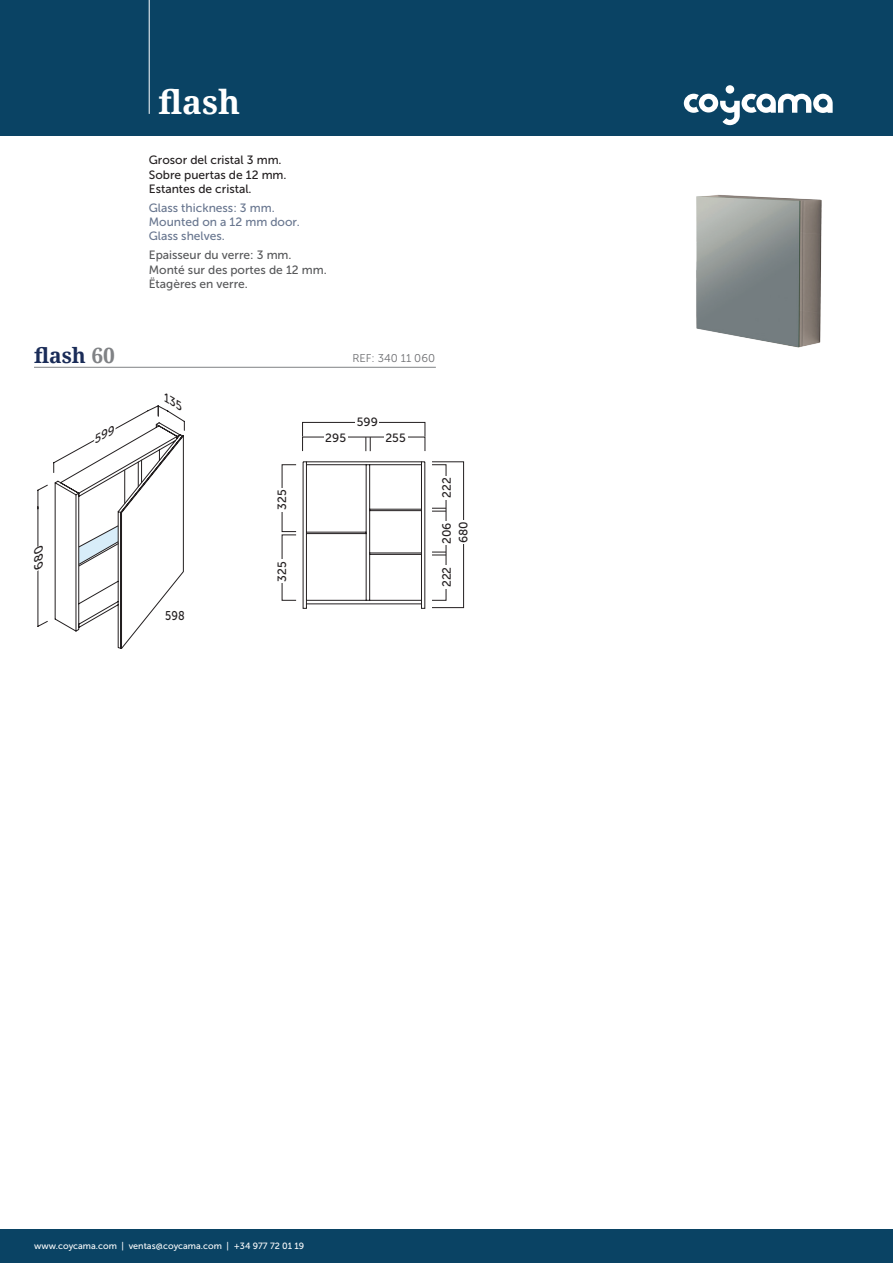
<style>
.page{position:relative;width:893px;height:1263px;background:#fff}
.page>*{position:absolute;margin:0;border:0;box-sizing:border-box;transform-origin:0 0}
.t1{font:700 33px "Noto Serif";color:#fff}
.Subtitulo{font:700 21px "Noto Serif";color:#1a2c58}
.Prix_referencia{font:12.75px "Museo Sans 500";color:#231f20;scale:.86 1}
.Prix_referencia-2{font:12px/14.4px "Museo Sans 500";color:#231f20}
.t2{font:12px/14.4px "Museo Sans 500";color:#57585a}
.t3{font:12px/14.4px "Museo Sans 500";color:#68768f}
.Prix_referencia-3{font:italic 12px "Museo Sans 500";color:#231f20;scale:1.1 1}
.Idioma_FR_Icono{font:11.25px "Museo Sans 300";color:#6c6d70}
.t4{font:9px "Museo Sans 500";color:#fff}
.s1{color:#808285}
</style>
<div class="page">
<div style="left:0;top:0;width:893px;height:136px;background:#0a4364"></div>
<div style="left:726px;top:85px;width:8px;height:9px;background:#fff;border-radius:50%"></div>
<svg style="left:684px;top:94px;width:149px;height:31px"></svg>
<hr style="left:149px;top:0;width:1px;height:114px;background:#fff">
<div style="left:0;top:1229px;width:893px;height:34px;background:#0a4364"></div>
<hr style="left:34px;top:367px;width:402px;height:1px;background:#808285">
<img style="left:696px;top:194px;width:126px;height:154px">
<hr style="left:303px;top:461px;width:122px;height:1px;background:#231f20">
<div style="left:303px;top:461px;width:4px;height:148px;border:1px solid #231f20"></div>
<div style="left:421px;top:461px;width:4px;height:148px;border:1px solid #231f20"></div>
<hr style="left:369px;top:465px;width:1px;height:135px;background:#231f20">
<hr style="left:306px;top:464px;width:115px;height:1px;background:#231f20">
<hr style="left:370px;top:510px;width:51px;height:1px;background:#231f20">
<hr style="left:370px;top:554px;width:51px;height:1px;background:#231f20">
<hr style="left:306px;top:600px;width:115px;height:1px;background:#231f20">
<hr style="left:306px;top:532px;width:60px;height:1px;background:#231f20">
<hr style="left:366px;top:465px;width:1px;height:135px;background:#231f20">
<hr style="left:306px;top:603px;width:115px;height:1px;background:#231f20">
<hr style="left:306px;top:533px;width:60px;height:1px;background:#231f20">
<hr style="left:370px;top:509px;width:51px;height:1px;background:#231f20">
<hr style="left:370px;top:552px;width:51px;height:1px;background:#231f20">
<div style="left:302px;top:422px;width:123px;height:15px;border:1px solid #231f20"></div>
<svg style="left:365px;top:437px;width:6px;height:14px"></svg>
<div style="left:432px;top:461px;width:32px;height:147px;border:1px solid #231f20"></div>
<svg style="left:432px;top:552px;width:14px;height:4px"></svg>
<svg style="left:432px;top:508px;width:14px;height:4px"></svg>
<div style="left:355px;top:417px;width:24px;height:10px;background:#fff"></div>
<div style="left:458px;top:520px;width:10px;height:24px;background:#fff"></div>
<div style="left:324px;top:432px;width:23px;height:10px;background:#fff"></div>
<div style="left:384px;top:432px;width:23px;height:10px;background:#fff"></div>
<svg style="left:37px;top:405px;width:148px;height:244px"></svg>
<h1 class="t1" style="left:159px;top:79px;width:83px">flash</h1>
<p class="Prix_referencia-2" style="left:149px;top:153px;width:139px">Grosor del cristal 3 mm.<br>Sobre puertas de 12 mm.<br>Estantes de cristal.</p>
<p class="t3" style="left:149px;top:200px;width:152px">Glass thickness: 3 mm.<br>Mounted on a 12 mm door.<br>Glass shelves.</p>
<p class="t2" style="left:149px;top:248px;width:179px">Epaisseur du verre: 3 mm.<br>Monté sur des portes de 12 mm.<br>Ëtagères en verre.</p>
<p class="Subtitulo" style="left:34px;top:340px;width:82px">flash <span class="s1">60</span></p>
<p class="Idioma_FR_Icono" style="left:352px;top:352px;width:84px">REF: 340 11 060</p>
<p class="Prix_referencia-3" style="left:32px;top:568px;width:29px;rotate:-90deg">680</p>
<p class="Prix_referencia" style="left:165px;top:608px;width:24px">598</p>
<p class="Prix_referencia-2" style="left:275px;top:510px;width:22px;rotate:-90deg">325</p>
<p class="Prix_referencia-2" style="left:275px;top:581px;width:22px;rotate:-90deg">325</p>
<p class="Prix_referencia-2" style="left:357px;top:415px;width:23px">599</p>
<p class="Prix_referencia-2" style="left:325px;top:430px;width:22px">295</p>
<p class="Prix_referencia-2" style="left:385px;top:430px;width:22px">255</p>
<p class="Prix_referencia-2" style="left:440px;top:498px;width:22px;rotate:-90deg">222</p>
<p class="Prix_referencia-2" style="left:440px;top:544px;width:23px;rotate:-90deg">206</p>
<p class="Prix_referencia-2" style="left:440px;top:587px;width:22px;rotate:-90deg">222</p>
<p class="Prix_referencia-2" style="left:456px;top:543px;width:23px;rotate:-90deg">680</p>
<p class="t4" style="left:34px;top:1241px;width:272px">www.coycama.com | ventas@coycama.com | +34 977 72 01 19</p>
</div>
